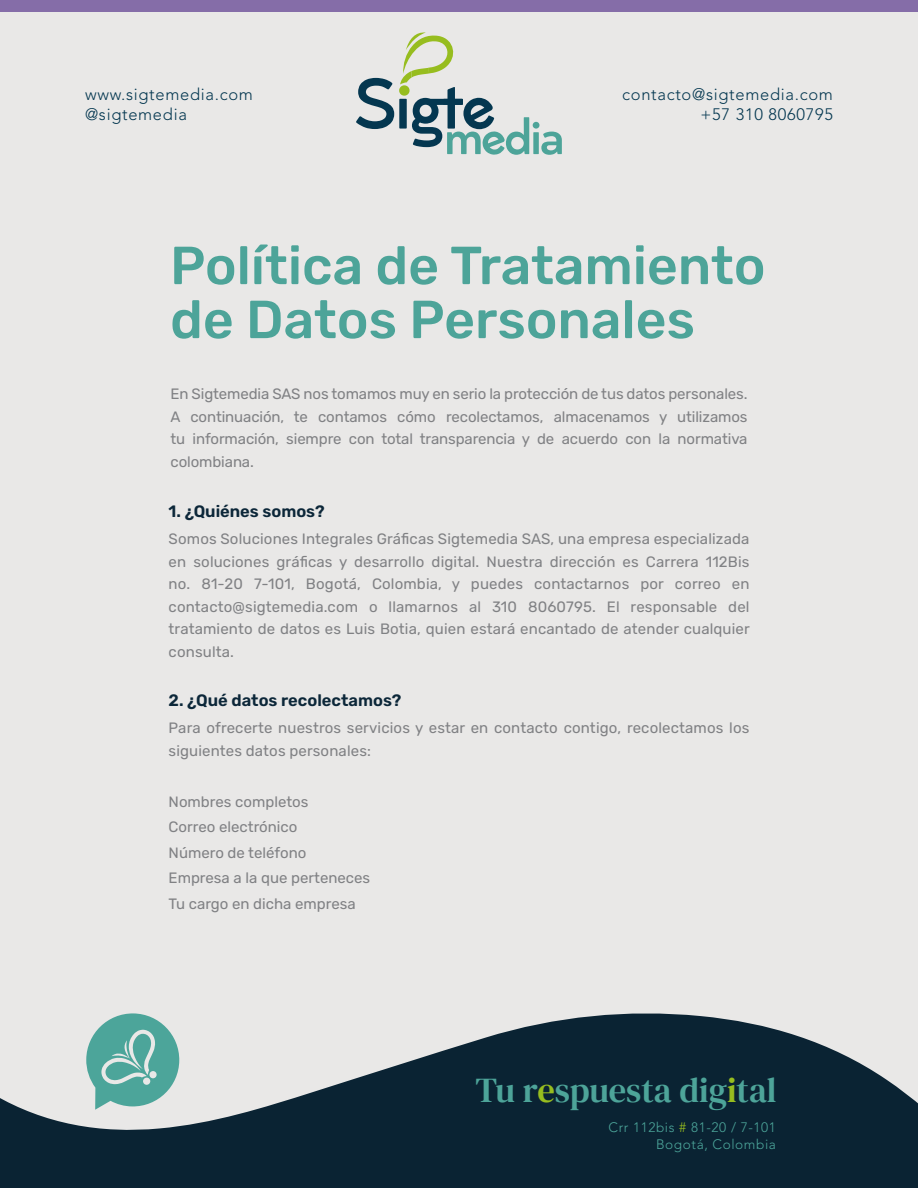
<style>
.page{position:relative;width:918px;height:1188px;background:#e9e8e7}
.page>*{position:absolute;margin:0;border:0;box-sizing:border-box;transform-origin:0 0}
.t1{font:500 53.55px/54px "Rubik";color:#4da499}
.t2{font:34.8px "DM Serif Text";color:#4da499}
.t3{font:300 16.5px/19.8px "Avenir LT Std";letter-spacing:.045em;color:#043750;text-align:right}
.t4{font:600 16.5px "Rubik";color:#0c2739}
.t5{font:15px/22.5px "Rubik";color:#808184;text-align:justify}
.t6{font:300 13.65px/16.4px "Avenir LT Std";letter-spacing:.045em;color:#4ca59a;text-align:right}
.s1{color:#97bd1f}
</style>
<div class="page">
<svg style="left:0;top:1013px;width:918px;height:175px;fill:#0a2333"></svg>
<svg style="left:356px;top:32px;width:206px;height:123px"></svg>
<div style="left:0;top:0;width:918px;height:12px;background:#856da8"></div>
<svg style="left:86px;top:1013px;width:94px;height:97px"></svg>
<div style="left:149px;top:1071px;width:8px;height:7px;background:#e9e8e7;border-radius:50%"></div>
<div style="left:143px;top:1078px;width:7px;height:7px;background:#e9e8e7;border-radius:50%"></div>
<p class="t3" style="left:85px;top:84px;width:169px;text-align:left">www.sigtemedia.com @sigtemedia</p>
<p class="t3" style="left:622px;top:84px;width:212px">contacto@sigtemedia.com +57 310 8060795</p>
<h1 class="t1" style="left:170px;top:240px;width:597px">Política de Tratamiento de Datos Personales</h1>
<p class="t5" style="left:171px;top:383px;width:579px">En Sigtemedia SAS nos tomamos muy en serio la protección de tus datos personales.<br>A continuación, te contamos cómo recolectamos, almacenamos y utilizamos tu información, siempre con total transparencia y de acuerdo con la normativa colombiana.</p>
<p class="t4" style="left:169px;top:502px;width:158px">1. ¿Quiénes somos?</p>
<p class="t5" style="left:169px;top:528px;width:583px">Somos Soluciones Integrales Gráficas Sigtemedia SAS, una empresa especializada en soluciones gráficas y desarrollo digital. Nuestra dirección es Carrera 112Bis no. 81-20 7-101, Bogotá, Colombia, y puedes contactarnos por correo en contacto@sigtemedia.com o llamarnos al 310 8060795. El responsable del tratamiento de datos es Luis Botia, quien estará encantado de atender cualquier consulta.</p>
<p class="t4" style="left:169px;top:691px;width:234px">2. ¿Qué datos recolectamos?</p>
<p class="t5" style="left:169px;top:717px;width:582px">Para ofrecerte nuestros servicios y estar en contacto contigo, recolectamos los siguientes datos personales:</p>
<p class="t5" style="left:169px;top:789px;width:203px;line-height:25.5px;text-align:left">Nombres completos<br>Correo electrónico<br>Número de teléfono<br>Empresa a la que perteneces<br>Tu cargo en dicha empresa</p>
<h2 class="t2" style="left:475px;top:1070px;width:303px">Tu r<span class="s1">e</span>spuesta dig<span class="s1">i</span>tal</h2>
<p class="t6" style="left:609px;top:1119px;width:169px">Crr 112bis <span class="s1">#</span> 81-20 / 7-101<br>Bogotá, Colombia</p>
</div>
